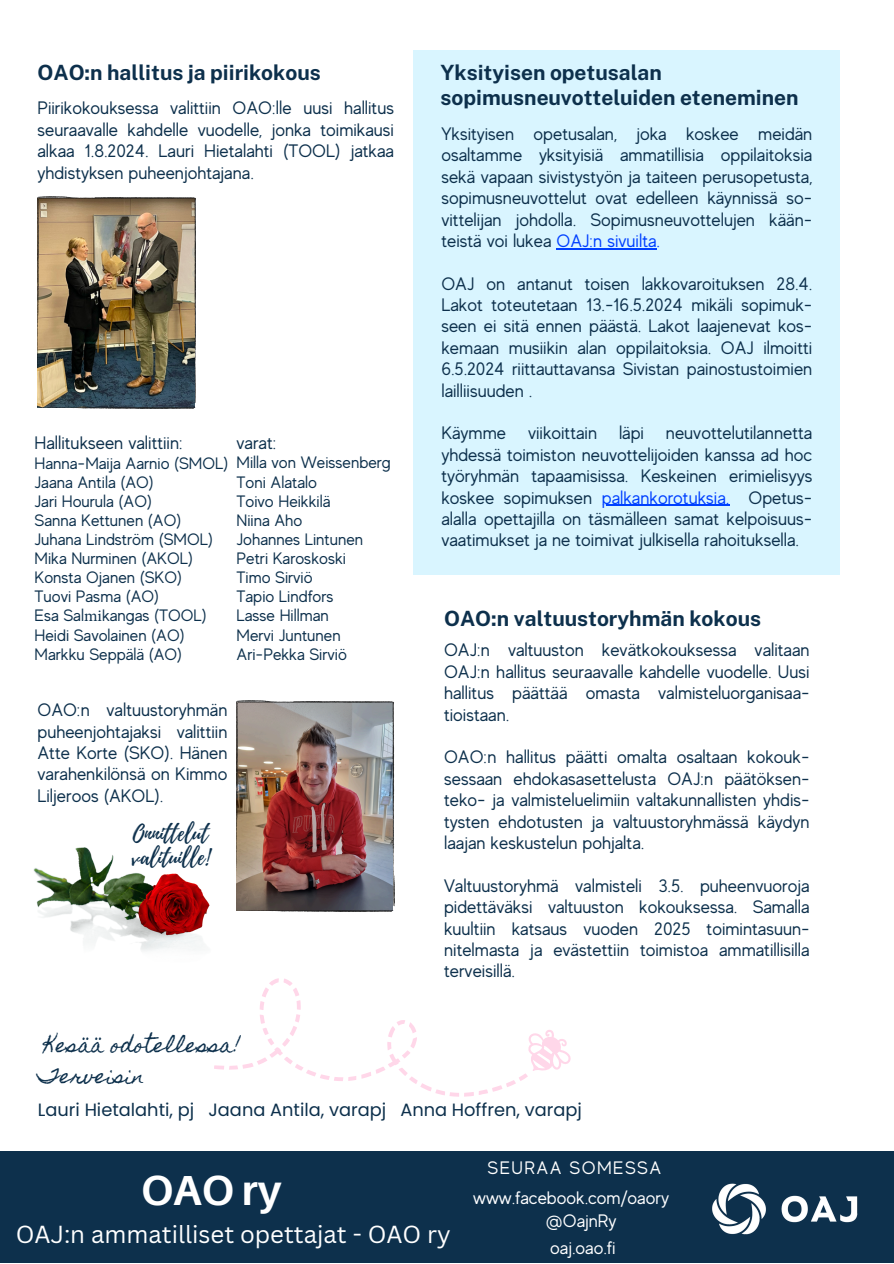
<style>
.page{position:relative;width:894px;height:1264px;background:#fff}
.page>*{position:absolute;margin:0;border:0;box-sizing:border-box;transform-origin:0 0}
.t1{font:700 42px "Aileron";color:#fff}
.t2{font:24px "Canva Sans";color:#fff}
.t3{font:22.2px/24.8px "Playlist Script";color:#0d304c}
.t4{font:700 21px/24.8px "Public Sans";color:#0d304c}
.t5{font:19.5px "Homemade Apple";color:#0d304c}
.t6{font:18px/21.3px "MADE Evolve Sans";color:#0d304c;text-align:justify}
.t7{font:18px "MADE Evolve Sans";color:#fefeff}
.t8{font:18px "MADE Evolve Sans";letter-spacing:.08em;color:#fff}
.t9{font:17.85px "Poppins";color:#0d304c}
.t10{font:16.5px/19px "MADE Evolve Sans";color:#0d304c}
.s1{font-family:"Minion Pro"}
.s2{color:#0040ff}
</style>
<div class="page">
<div style="left:0;top:1151px;width:893px;height:112px;background:#0d304c"></div>
<img style="left:712px;top:1183px;width:146px;height:52px">
<div style="left:413px;top:51px;width:425px;height:524px;background:#d9f5ff"></div>
<img style="left:37px;top:196px;width:159px;height:212px">
<img style="left:236px;top:700px;width:158px;height:211px">
<img style="left:33px;top:847px;width:177px;height:104px">
<svg style="left:214px;top:978px;width:356px;height:118px"></svg>
<hr style="left:556px;top:248px;width:100px;height:1px;background:#0040ff">
<hr style="left:601px;top:504px;width:128px;height:2px;background:#0040ff">
<p class="t4" style="left:37px;top:60px;width:284px">OAO:n hallitus ja piirikokous</p>
<p class="t6" style="left:37px;top:98px;width:358px">Piirikokouksessa valittiin OAO:lle uusi hallitus seuraavalle kahdelle vuodelle, jonka toimikausi alkaa 1.8.2024. Lauri Hietalahti (TOOL) jatkaa yhdistyksen puheenjohtajana.</p>
<p class="t6" style="left:35px;top:432px;width:150px">Hallitukseen valittiin:</p>
<p class="t10" style="left:35px;top:454px;width:195px">Hanna-Maija Aarnio (SMOL)<br>Jaana Antila (AO)<br>Jari Hourula (AO)<br>Sanna Kettunen (AO)<br>Juhana Lindström (SMOL)<br>Mika Nurminen (AKOL)<br>Konsta Ojanen (SKO)<br>Tuovi Pasma (AO)<br>Esa Sal<span class="s1">mi</span>kangas (TOOL)<br>Heidi Savolainen (AO)<br>Markku Seppälä (AO)</p>
<p class="t6" style="left:37px;top:699px;width:191px">OAO:n valtuustoryhmän puheenjohtajaksi valittiin Atte Korte (SKO). Hänen varahenkilönsä on Kimmo Liljeroos (AKOL).</p>
<p class="t3" style="left:131px;top:821px;width:80px">Onnittelut valituille!</p>
<p class="t6" style="left:236px;top:432px;width:42px">varat:</p>
<h2 class="t10" style="left:236px;top:453px;width:156px">Milla von Weissenberg</h2>
<p class="t10" style="left:236px;top:472px;width:82px">Toni Alatalo</p>
<p class="t10" style="left:236px;top:491px;width:95px">Toivo Heikkilä</p>
<p class="t10" style="left:236px;top:510px;width:67px">Niina Aho</p>
<p class="t10" style="left:236px;top:530px;width:128px">Johannes Lintunen</p>
<p class="t10" style="left:236px;top:549px;width:111px">Petri Karoskoski</p>
<h1 class="t10" style="left:236px;top:568px;width:78px">Timo Sirviö</h1>
<h2 class="t10" style="left:236px;top:587px;width:98px">Tapio Lindfors</h2>
<h4 class="t10" style="left:236px;top:606px;width:94px">Lasse Hillman</h4>
<p class="t10" style="left:236px;top:625px;width:106px">Mervi Juntunen</p>
<p class="t10" style="left:236px;top:644px;width:112px">Ari-Pekka Sirviö</p>
<p class="t4" style="left:440px;top:60px;width:359px">Yksityisen opetusalan sopimusneuvotteluiden eteneminen</p>
<p class="t6" style="left:441px;top:123px;width:372px">Yksityisen opetusalan, joka koskee meidän osaltamme yksityisiä ammatillisia oppilaitoksia sekä vapaan sivistystyön ja taiteen perusopetusta, sopimusneuvottelut ovat edelleen käynnissä so&shy;vittelijan johdolla. Sopimusneuvottelujen kään&shy;teistä voi lukea <span class="s2">OAJ:n sivuilta.</span></p>
<p class="t6" style="left:441px;top:273px;width:372px">OAJ on antanut toisen lakkovaroituksen 28.4.<br>Lakot toteutetaan 13.-16.5.2024 mikäli sopimuk&shy;seen ei sitä ennen päästä. Lakot laajenevat kos&shy;kemaan musiikin alan oppilaitoksia. OAJ ilmoitti 6.5.2024 riittauttavansa Sivistan painostustoimien lailliisuuden .</p>
<p class="t6" style="left:441px;top:422px;width:372px">Käymme viikoittain läpi neuvottelutilannetta yhdessä toimiston neuvottelijoiden kanssa ad hoc työryhmän tapaamisissa. Keskeinen erimielisyys koskee sopimuksen</p>
<p class="t6" style="left:441px;top:487px;width:372px;text-indent:160px"><span class="s2">palkankorotuksia.</span> Opetus&shy;alalla opettajilla on täsmälleen samat kelpoisuus&shy;vaatimukset ja ne toimivat julkisella rahoituksella.</p>
<p class="t4" style="left:444px;top:606px;width:318px">OAO:n valtuustoryhmän kokous</p>
<p class="t6" style="left:444px;top:639px;width:367px">OAJ:n valtuuston kevätkokouksessa valitaan OAJ:n hallitus seuraavalle kahdelle vuodelle. Uusi hallitus päättää omasta valmisteluorganisaa&shy;tioistaan.</p>
<p class="t6" style="left:444px;top:746px;width:367px">OAO:n hallitus päätti omalta osaltaan kokouk&shy;sessaan ehdokasasettelusta OAJ:n päätöksen&shy;teko- ja valmisteluelimiin valtakunnallisten yhdis&shy;tysten ehdotusten ja valtuustoryhmässä käydyn laajan keskustelun pohjalta.</p>
<p class="t6" style="left:444px;top:875px;width:367px">Valtuustoryhmä valmisteli 3.5. puheenvuoroja pidettäväksi valtuuston kokouksessa. Samalla kuultiin katsaus vuoden 2025 toimintasuun&shy;nitelmasta ja evästettiin toimistoa ammatillisilla terveisillä.</p>
<p class="t5" style="left:45px;top:1033px;width:198px">Kesää odotellessa!</p>
<p class="t5" style="left:38px;top:1065px;width:108px">Terveisin</p>
<p class="t9" style="left:38px;top:1097px;width:545px">Lauri Hietalahti, pj Jaana Antila, varapj Anna Hoffren, varapj</p>
<p class="t1" style="left:141px;top:1163px;width:142px">OAO ry</p>
<p class="t2" style="left:16px;top:1217px;width:436px">OAJ:n ammatilliset opettajat - OAO ry</p>
<h3 class="t8" style="left:487px;top:1157px;width:175px">SEURAA SOMESSA</h3>
<p class="t7" style="left:473px;top:1187px;width:197px">www.facebook.com/oaory</p>
<p class="t7" style="left:546px;top:1211px;width:72px">@OajnRy</p>
<p class="t7" style="left:550px;top:1237px;width:67px">oaj.oao.fi</p>
</div>
